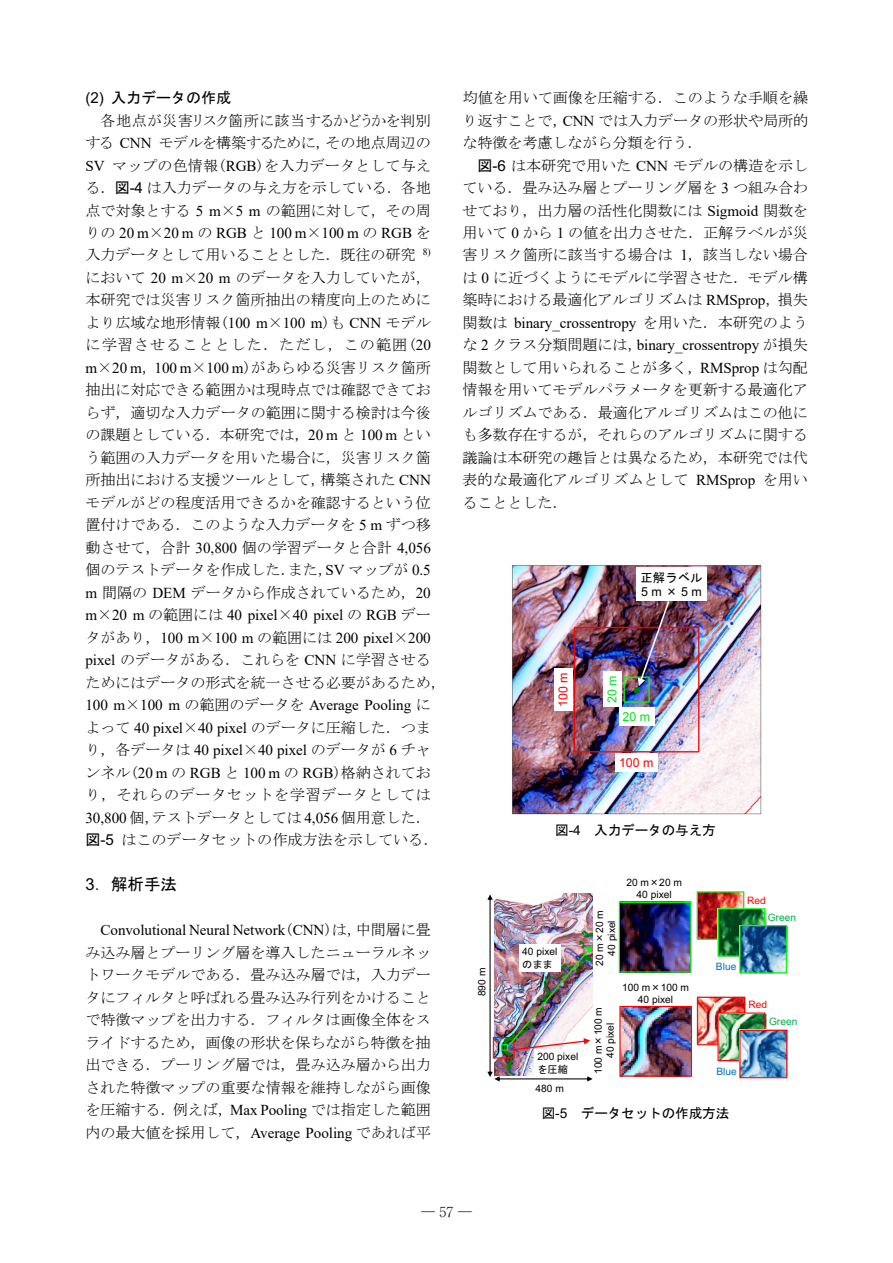
<style>
.page{position:relative;width:893px;height:1263px;background:#fff}
.page>*{position:absolute;margin:0;border:0;box-sizing:border-box;transform-origin:0 0}
.t1{font:16.5px "MS Gothic";color:#000}
.t2{font:15.15px/22.5px "MS Mincho";letter-spacing:-.01em;color:#000;text-align:justify}
.t3{font:15.15px/22.6px "Times New Roman";letter-spacing:-.005em;color:#000}
.t4{font:15.15px/22.6px "MS P Mincho";letter-spacing:.035em;color:#000;text-align:right}
.t5{font:15.15px "MS Gothic";letter-spacing:-.01em;color:#000}
.t6{font:300 13.8px "Ryumin Pro";color:#231f20}
.t7{font:13.65px "MS Gothic";letter-spacing:-.015em;color:#000}
.t8{font:12.45px "Arial";color:#f00}
.t9{font:12.45px "Arial";color:#00e41b}
.t10{font:12.45px "MS Gothic";color:#000}
.t11{font:12.45px "Arial";color:#000}
.t12{font:10.2px/11.9px "Arial";color:#000;text-align:center}
.t13{font:10.2px "Arial";color:#00b050}
.t14{font:10.2px "Arial";color:#0070c0}
.t15{font:10.2px "Arial";color:#f00}
.t16{font:10.2px "MS Gothic";color:#000}
.s1{font-family:"Arial"}
.s2{font-family:"Times New Roman"}
.s3{font-family:"MS Mincho"}
.s4{font-family:"MS Gothic"}
</style>
<div class="page">
<img style="left:512px;top:565px;width:250px;height:250px">
<div style="left:615px;top:753px;width:43px;height:19px;background:#fff"></div>
<div style="left:554px;top:668px;width:19px;height:42px;background:#fff"></div>
<div style="left:619px;top:707px;width:35px;height:19px;background:#fff"></div>
<div style="left:603px;top:671px;width:18px;height:36px;background:#fff"></div>
<img style="left:638px;top:601px;width:31px;height:85px">
<div style="left:636px;top:567px;width:70px;height:34px;background:#fff"></div>
<img style="left:619px;top:901px;width:72px;height:72px">
<img style="left:619px;top:1005px;width:73px;height:73px">
<img style="left:699px;top:891px;width:46px;height:47px">
<img style="left:699px;top:999px;width:44px;height:44px">
<div style="left:619px;top:1006px;width:73px;height:70px;border:1px solid #f00"></div>
<div style="left:619px;top:902px;width:72px;height:70px;border:1px solid #00fa00"></div>
<div style="left:697px;top:997px;width:48px;height:48px;border:1px solid #f00"></div>
<img style="left:719px;top:1013px;width:47px;height:46px">
<div style="left:717px;top:1012px;width:48px;height:49px;border:1px solid #f00"></div>
<img style="left:741px;top:1032px;width:44px;height:44px">
<div style="left:739px;top:1030px;width:48px;height:48px;border:1px solid #f00"></div>
<div style="left:697px;top:891px;width:47px;height:49px;border:1px solid #00fa00"></div>
<img style="left:720px;top:908px;width:46px;height:46px">
<div style="left:718px;top:908px;width:47px;height:48px;border:1px solid #00fa00"></div>
<img style="left:741px;top:927px;width:44px;height:44px">
<div style="left:739px;top:925px;width:48px;height:48px;border:1px solid #00fa00"></div>
<img style="left:487px;top:894px;width:106px;height:187px">
<p class="t5" style="left:85px;top:90px;width:147px"><span class="s1">(2)</span> 入力データの作成</p>
<p class="t4" style="left:85px;top:109px;width:347px">各地点が災害リスク箇所に該当するかどうかを判別する <span class="s2">CNN</span> モデルを構築するために，<span class="s3">その地点周辺の</span></p>
<p class="t2" style="left:85px;top:154px;width:347px"><span class="s2">SV</span> マップの色情報(<span class="s2">RGB</span>)を入力データとして与える．<span class="s4">図</span><span class="s1">-4</span> は入力データの与え方を示している．各地点で対象とする <span class="s2">5 m</span>×<span class="s2">5 m</span> の範囲に対して，その周</p>
<p class="t3" style="left:85px;top:221px;width:347px"><span class="s3">りの</span> 20 m<span class="s3">×</span>20 m <span class="s3">の</span> RGB <span class="s3">と</span> 100 m<span class="s3">×</span>100 m <span class="s3">の</span> RGB <span class="s3">を</span></p>
<p class="t2" style="left:85px;top:244px;width:347px">入力データとして用いることとした．既往の研究 <sup>8)</sup>において <span class="s2">20 m</span>×<span class="s2">20 m</span> のデータを入力していたが，本研究では災害リスク箇所抽出の精度向上のためにより広域な地形情報(<span class="s2">100 m</span>×<span class="s2">100 m</span>)も <span class="s2">CNN</span> モデルに学習させることとした．ただし，この範囲(<span class="s2">20 m</span>×<span class="s2">20 m</span>，<span class="s2">100 m</span>×<span class="s2">100 m</span>)があらゆる災害リスク箇所抽出に対応できる範囲かは現時点では確認できておらず，適切な入力データの範囲に関する検討は今後の課題としている．本研究では，<span class="s2">20 m</span> と <span class="s2">100 m</span> という範囲の入力データを用いた場合に，災害リスク箇所抽出における支援ツールとして，構築された <span class="s2">CNN</span>モデルがどの程度活用できるかを確認するという位置付けである．このような入力データを <span class="s2">5 m</span> ずつ移動させて，合計 <span class="s2">30,800</span> 個の学習データと合計 <span class="s2">4,056</span>個のテストデータを作成した．また，<span class="s2">SV</span> マップが <span class="s2">0.5 m</span> 間隔の <span class="s2">DEM</span> データから作成されているため，<span class="s2">20</span></p>
<p class="t3" style="left:85px;top:603px;width:347px">m<span class="s3">×</span>20 m <span class="s3">の範囲には</span> 40 pixel<span class="s3">×</span>40 pixel <span class="s3">の</span> RGB <span class="s3">データがあり，</span>100 m<span class="s3">×</span>100 m <span class="s3">の範囲には</span> 200 pixel<span class="s3">×</span>200</p>
<p class="t2" style="left:85px;top:649px;width:362px"><span class="s2">pixel</span> のデータがある．これらを <span class="s2">CNN</span> に学習させるためにはデータの形式を統一させる必要があるため，</p>
<p class="t3" style="left:85px;top:693px;width:347px">100 m<span class="s3">×</span>100 m <span class="s3">の範囲のデータを</span> Average Pooling <span class="s3">に</span></p>
<p class="t2" style="left:85px;top:716px;width:355px;text-align:left">よって <span class="s2">40 pixel</span>×<span class="s2">40 pixel</span> のデータに圧縮した．つまり，各データは <span class="s2">40 pixel</span>×<span class="s2">40 pixel</span> のデータが <span class="s2">6</span> チャンネル(<span class="s2">20 m</span> の <span class="s2">RGB</span> と <span class="s2">100 m</span> の <span class="s2">RGB</span>)格納されており，それらのデータセットを学習データとしては<br><span class="s2">30,800</span> 個，テストデータとしては <span class="s2">4,056</span> 個用意した．<span class="s4">図</span><span class="s1">-5</span> はこのデータセットの作成方法を示している．</p>
<p class="t1" style="left:85px;top:876px;width:93px"><span class="s1">3</span>．解析手法</p>
<p class="t3" style="left:100px;top:918px;width:332px">Convolutional Neural Network<span class="s3">(</span>CNN<span class="s3">)は，中間層に畳</span></p>
<p class="t2" style="left:85px;top:941px;width:347px">み込み層とプーリング層を導入したニューラルネットワークモデルである．畳み込み層では，入力データにフィルタと呼ばれる畳み込み行列をかけることで特徴マップを出力する．フィルタは画像全体をスライドするため，画像の形状を保ちながら特徴を抽出できる．プーリング層では，畳み込み層から出力された特徴マップの重要な情報を維持しながら画像を圧縮する．例えば，<span class="s2">Max Pooling</span> では指定した範囲内の最大値を採用して，<span class="s2">Average Pooling</span> であれば平</p>
<p class="t2" style="left:463px;top:86px;width:347px">均値を用いて画像を圧縮する．このような手順を繰り返すことで，<span class="s2">CNN</span> では入力データの形状や局所的な特徴を考慮しながら分類を行う．</p>
<p class="t2" style="left:463px;top:154px;width:347px;text-indent:15px"><span class="s4">図</span><span class="s1">-6</span> は本研究で用いた <span class="s2">CNN</span> モデルの構造を示している．畳み込み層とプーリング層を <span class="s2">3</span> つ組み合わせており，出力層の活性化関数には <span class="s2">Sigmoid</span> 関数を用いて <span class="s2">0</span> から <span class="s2">1</span> の値を出力させた．正解ラベルが災害リスク箇所に該当する場合は <span class="s2">1</span>，該当しない場合は <span class="s2">0</span> に近づくようにモデルに学習させた．モデル構築時における最適化アルゴリズムは <span class="s2">RMSprop</span>，損失</p>
<p class="t3" style="left:463px;top:311px;width:347px"><span class="s3">関数は</span> binary_crossentropy <span class="s3">を用いた．本研究のような</span> 2 <span class="s3">クラス分類問題には，</span>binary_crossentropy <span class="s3">が損失</span></p>
<p class="t2" style="left:462px;top:356px;width:347px">関数として用いられることが多く，<span class="s2">RMSprop</span> は勾配情報を用いてモデルパラメータを更新する最適化アルゴリズムである．最適化アルゴリズムはこの他にも多数存在するが，それらのアルゴリズムに関する議論は本研究の趣旨とは異なるため，本研究では代表的な最適化アルゴリズムとして <span class="s2">RMSprop</span> を用いることとした．</p>
<p class="t8" style="left:555px;top:707px;width:36px;rotate:-90deg">100 m</p>
<p class="t10" style="left:641px;top:571px;width:63px">正解ラベル</p>
<p class="t11" style="left:641px;top:583px;width:62px">5 m <span class="s4">×</span> 5 m</p>
<p class="t9" style="left:604px;top:703px;width:29px;rotate:-90deg">20 m</p>
<p class="t9" style="left:623px;top:708px;width:29px">20 m</p>
<p class="t8" style="left:619px;top:754px;width:36px">100 m</p>
<p class="t12" style="left:476px;top:996px;width:30px;rotate:-90deg">890 m</p>
<p class="t7" style="left:555px;top:823px;width:162px">図<span class="s1">-4</span> 入力データの与え方</p>
<p class="t12" style="left:522px;top:945px;width:37px">40 pixel</p>
<p class="t16" style="left:522px;top:959px;width:32px">のまま</p>
<p class="t12" style="left:537px;top:1051px;width:42px">200 pixel</p>
<p class="t16" style="left:537px;top:1064px;width:32px">を圧縮</p>
<p class="t12" style="left:535px;top:1082px;width:30px">480 m</p>
<p class="t12" style="left:594px;top:966px;width:57px;rotate:-90deg">20 m<span class="s4">×</span>20 m<br>40 pixel</p>
<p class="t12" style="left:626px;top:876px;width:57px">20 m<span class="s4">×</span>20 m<br>40 pixel</p>
<p class="t12" style="left:622px;top:982px;width:69px">100 m<span class="s4">×</span>100 m<br>40 pixel</p>
<p class="t12" style="left:592px;top:1074px;width:69px;rotate:-90deg">100 m<span class="s4">×</span>100 m<br>40 pixel</p>
<p class="t14" style="left:716px;top:960px;width:22px">Blue</p>
<p class="t14" style="left:716px;top:1064px;width:22px">Blue</p>
<p class="t7" style="left:542px;top:1106px;width:189px">図<span class="s1">-5</span> データセットの作成方法</p>
<p class="t15" style="left:747px;top:893px;width:20px">Red</p>
<p class="t13" style="left:768px;top:910px;width:30px">Green</p>
<p class="t15" style="left:748px;top:997px;width:20px">Red</p>
<p class="t13" style="left:769px;top:1014px;width:30px">Green</p>
<p class="t6" style="left:421px;top:1201px;width:52px">― 57 ―</p>
</div>
